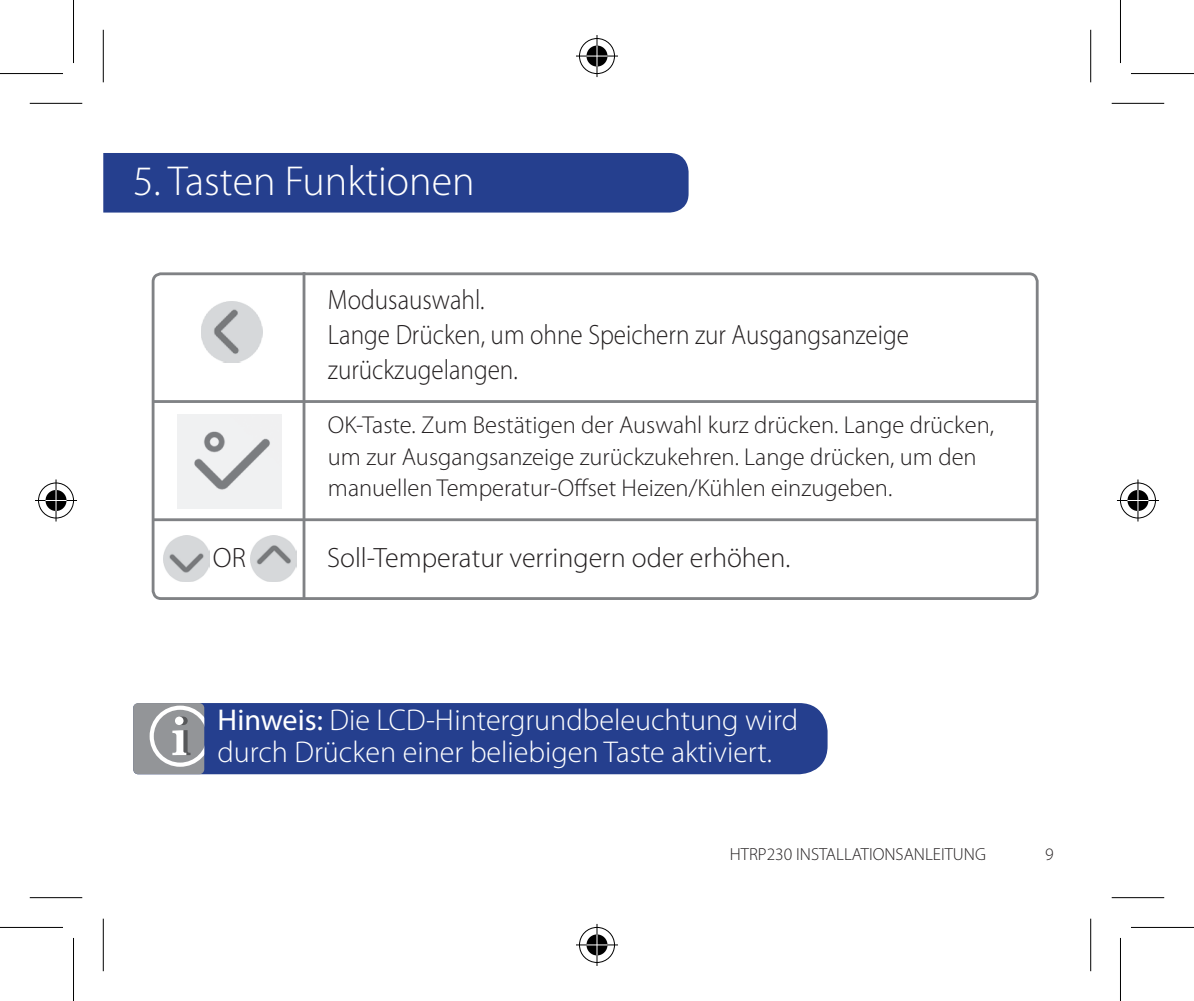
<style>
.page{position:relative;width:1194px;height:1001px;background:#fff}
.page>*{position:absolute;margin:0;border:0;box-sizing:border-box;transform-origin:0 0}
.t1{font:300 42px "Myriad Pro";color:#fff}
.t2{font:300 30.1px/31.5px "Myriad Pro";color:#fff}
.t3{font:300 28px/35px "Myriad Pro";color:#231f20;scale:.9 1}
.t4{font:300 28px "Myriad Pro";color:#231f20}
.t5{font:300 24.5px/31.5px "Myriad Pro";color:#231f20}
.t6{font:300 17.5px "Myriad Pro";color:#231f20}
.s1{font-weight:400}
</style>
<div class="page">
<div style="left:103px;top:153px;width:585px;height:59px;background:#253f8e"></div>
<div style="left:152px;top:272px;width:886px;height:328px;border:3px solid #808285;border-radius:8px"></div>
<hr style="left:153px;top:400px;width:885px;height:3px;background:#808285">
<hr style="left:303px;top:272px;width:2px;height:326px;background:#808285">
<hr style="left:153px;top:518px;width:885px;height:3px;background:#808285">
<img style="left:250px;top:535px;width:46px;height:46px">
<img style="left:163px;top:535px;width:46px;height:46px">
<img style="left:201px;top:301px;width:62px;height:61px">
<img style="left:177px;top:414px;width:104px;height:94px">
<div style="left:133px;top:703px;width:694px;height:71px;background:#253f8e"></div>
<div style="left:133px;top:703px;width:71px;height:71px;background:#939598;border-radius:5px"></div>
<svg style="left:149px;top:703px;width:55px;height:64px"></svg>
<svg style="left:30px;top:102px;width:52px;height:1px"></svg>
<svg style="left:1111px;top:102px;width:53px;height:1px"></svg>
<svg style="left:30px;top:898px;width:52px;height:1px"></svg>
<svg style="left:1111px;top:898px;width:53px;height:1px"></svg>
<svg style="left:102px;top:30px;width:1px;height:52px"></svg>
<svg style="left:102px;top:918px;width:1px;height:52px"></svg>
<svg style="left:1091px;top:30px;width:1px;height:52px"></svg>
<svg style="left:1091px;top:918px;width:1px;height:52px"></svg>
<hr style="left:30px;top:103px;width:52px;height:1px;background:#000">
<hr style="left:1111px;top:103px;width:53px;height:1px;background:#000">
<hr style="left:30px;top:896px;width:52px;height:2px;background:#000">
<hr style="left:1111px;top:896px;width:53px;height:2px;background:#000">
<hr style="left:103px;top:30px;width:1px;height:52px;background:#000">
<hr style="left:103px;top:918px;width:1px;height:52px;background:#000">
<hr style="left:1090px;top:30px;width:1px;height:52px;background:#000">
<hr style="left:1090px;top:918px;width:1px;height:52px;background:#000">
<div style="left:0;top:71px;width:63px;height:5px;background:#f8f8f8"></div>
<div style="left:1131px;top:71px;width:63px;height:5px;background:#f8f8f8"></div>
<svg style="left:0;top:927px;width:63px;height:1px"></svg>
<svg style="left:1131px;top:927px;width:63px;height:1px"></svg>
<hr style="left:0;top:73px;width:63px;height:1px;background:#000">
<hr style="left:1131px;top:73px;width:63px;height:1px;background:#000">
<hr style="left:0;top:926px;width:63px;height:1px;background:#000">
<hr style="left:1131px;top:926px;width:63px;height:1px;background:#000">
<hr style="left:73px;top:0;width:1px;height:63px;background:#000">
<hr style="left:73px;top:937px;width:1px;height:63px;background:#000">
<hr style="left:1120px;top:0;width:1px;height:63px;background:#000">
<hr style="left:1120px;top:937px;width:1px;height:63px;background:#000">
<div style="left:577px;top:36px;width:40px;height:40px;border:4px solid #fff;border-radius:50%"></div>
<hr style="left:576px;top:54px;width:42px;height:4px;background:#fff">
<svg style="left:595px;top:35px;width:4px;height:42px"></svg>
<div style="left:584px;top:43px;width:26px;height:26px;border:4px solid #fff;border-radius:50%"></div>
<div style="left:579px;top:38px;width:36px;height:36px;border:1px solid #000;border-radius:50%"></div>
<hr style="left:576px;top:55px;width:42px;height:2px;background:#000">
<hr style="left:596px;top:35px;width:1px;height:42px;background:#000">
<div style="left:586px;top:46px;width:21px;height:21px;background:#000;border-radius:50%"></div>
<hr style="left:586px;top:55px;width:21px;height:2px;background:#fff">
<svg style="left:596px;top:46px;width:1px;height:21px"></svg>
<div style="left:577px;top:925px;width:40px;height:39px;border:4px solid #fff;border-radius:50%"></div>
<svg style="left:576px;top:942px;width:42px;height:4px"></svg>
<svg style="left:595px;top:924px;width:4px;height:41px"></svg>
<div style="left:584px;top:932px;width:26px;height:25px;border:4px solid #fff;border-radius:50%"></div>
<div style="left:579px;top:926px;width:36px;height:36px;border:1px solid #000;border-radius:50%"></div>
<hr style="left:576px;top:944px;width:42px;height:1px;background:#000">
<hr style="left:596px;top:923px;width:1px;height:42px;background:#000">
<svg style="left:586px;top:934px;width:21px;height:21px"></svg>
<div style="left:36px;top:480px;width:40px;height:40px;border:4px solid #fff;border-radius:50%"></div>
<hr style="left:35px;top:498px;width:42px;height:4px;background:#fff">
<hr style="left:54px;top:479px;width:4px;height:42px;background:#fff">
<div style="left:43px;top:487px;width:26px;height:26px;border:4px solid #fff;border-radius:50%"></div>
<div style="left:38px;top:482px;width:36px;height:36px;border:1px solid #000;border-radius:50%"></div>
<hr style="left:35px;top:500px;width:42px;height:1px;background:#000">
<hr style="left:55px;top:479px;width:2px;height:42px;background:#000">
<div style="left:46px;top:490px;width:21px;height:21px;background:#000;border-radius:50%"></div>
<svg style="left:46px;top:500px;width:21px;height:1px"></svg>
<hr style="left:55px;top:490px;width:2px;height:21px;background:#fff">
<div style="left:1118px;top:480px;width:39px;height:40px;border:4px solid #fff;border-radius:50%"></div>
<hr style="left:1117px;top:498px;width:42px;height:4px;background:#fff">
<svg style="left:1135px;top:479px;width:5px;height:42px"></svg>
<div style="left:1125px;top:487px;width:25px;height:26px;border:4px solid #fff;border-radius:50%"></div>
<div style="left:1120px;top:482px;width:36px;height:36px;border:1px solid #000;border-radius:50%"></div>
<hr style="left:1117px;top:500px;width:42px;height:1px;background:#000">
<hr style="left:1137px;top:479px;width:1px;height:42px;background:#000">
<svg style="left:1127px;top:490px;width:21px;height:21px"></svg>
<h1 class="t1" style="left:133px;top:157px;width:343px">5. Tasten Funktionen</h1>
<p class="t3" style="left:328px;top:283px;width:647px">Modusauswahl.<br>Lange Drücken, um ohne Speichern zur Ausgangsanzeige zurückzugelangen.</p>
<p class="t5" style="left:328px;top:409px;width:668px">OK-Taste. Zum Bestätigen der Auswahl kurz drücken. Lange drücken, um zur Ausgangsanzeige zurückzukehren. Lange drücken, um den manuellen Temperatur-Offset Heizen/Kühlen einzugeben.</p>
<p class="t4" style="left:213px;top:542px;width:34px">OR</p>
<p class="t4" style="left:327px;top:542px;width:465px">Soll-Temperatur verringern oder erhöhen.</p>
<p class="t2" style="left:217px;top:704px;width:582px"><span class="s1">Hinweis:</span> Die LCD-Hintergrundbeleuchtung wird durch Drücken einer beliebigen Taste aktiviert.</p>
<p class="t6" style="left:730px;top:844px;width:258px">HTRP230 INSTALLATIONSANLEITUNG</p>
<p class="t6" style="left:1045px;top:844px;width:10px">9</p>
</div>
